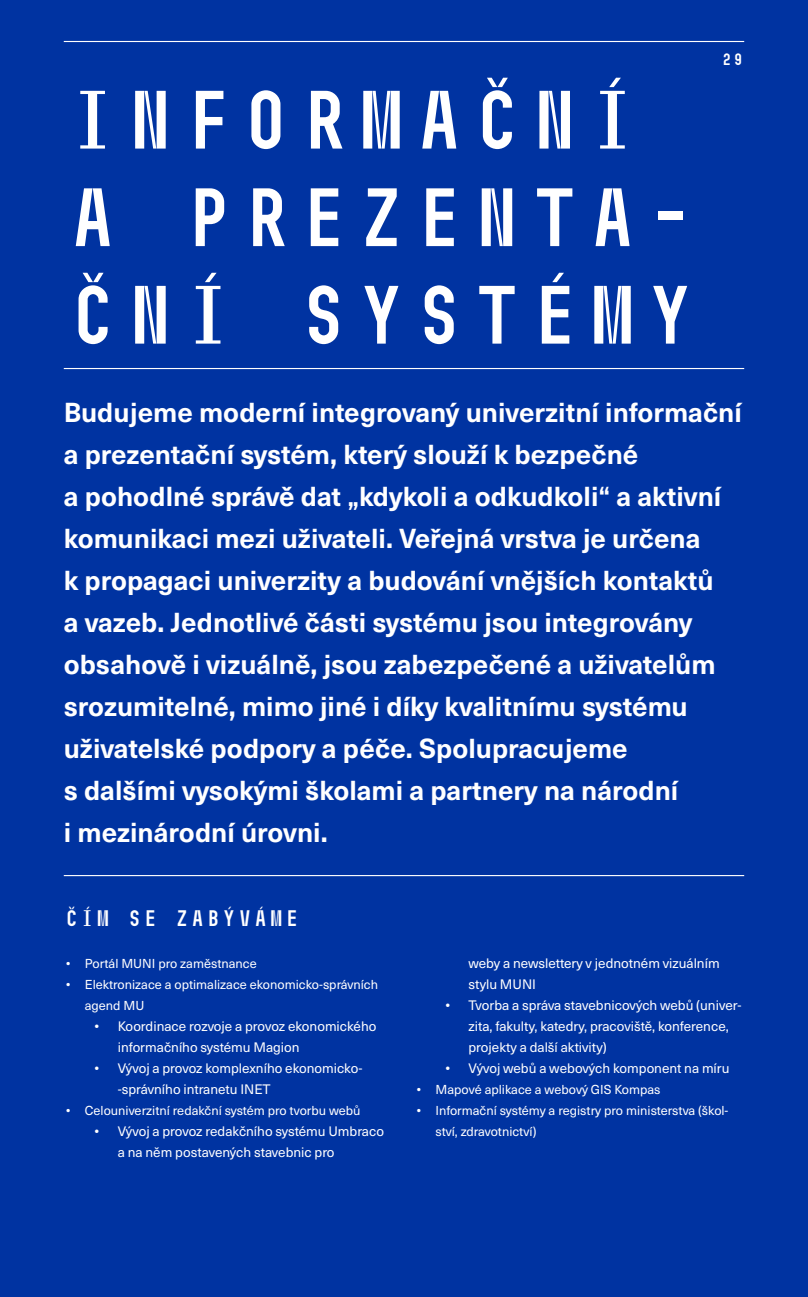
<style>
.page{position:relative;width:808px;height:1297px;background:#0033a1}
.page>*{position:absolute;margin:0;border:0;box-sizing:border-box;transform-origin:0 0}
.t1{font:700 82.5px/97.5px "Muni";color:#fff}
.t2{font:700 27px/42px "Neue Haas Unica Pro";color:#fff}
.t3{font:700 22.5px "Muni";color:#fff}
.t4{font:700 16.5px "Muni";color:#fff}
.t5{font:13.5px/21px "Neue Haas Unica Pro";color:#fff}
.t6{font:12.75px/21px "Neue Haas Unica Pro";color:#fff}
.s1{font-family:"Muni"}
</style>
<div class="page">
<hr style="left:64px;top:41px;width:680px;height:1px;background:#fff">
<hr style="left:64px;top:368px;width:680px;height:1px;background:#fff">
<hr style="left:64px;top:875px;width:680px;height:1px;background:#fff">
<h1 class="t1" style="left:64px;top:71px;width:637px">INFORMAČNÍ<br>A PREZENTA-<br>ČNÍ SYSTÉMY</h1>
<p class="t4" style="left:721px;top:50px;width:25px">29</p>
<p class="t2" style="left:64px;top:391px;width:679px">Budujeme moderní integrovaný univerzitní informační a prezentační systém, který slouží k bezpečné<br>a pohodlné správě dat „kdykoli a odkudkoli“ a aktivní komunikaci mezi uživateli. Veřejná vrstva je určena<br>k propagaci univerzity a budování vnějších kontaktů<br>a vazeb. Jednotlivé části systému jsou integrovány obsahově i vizuálně, jsou zabezpečené a uživatelům srozumitelné, mimo jiné i díky kvalitnímu systému uživatelské podpory a péče. Spolupracujeme<br>s dalšími vysokými školami a partnery na národní<br>i mezinárodní úrovni.</p>
<p class="t3" style="left:64px;top:905px;width:238px">ČÍM SE ZABÝVÁME</p>
<p class="t6" style="left:64px;top:953px;width:195px"><span class="s1">•</span> Portál MUNI pro zaměstnance</p>
<p class="t6" style="left:85px;top:974px;width:295px;text-indent:-21px"><span class="s1">•</span> Elektronizace a optimalizace ekonomicko-správních agend MU</p>
<p class="t5" style="left:118px;top:1015px;width:260px;text-indent:-26px"><span class="s1">•</span> Koordinace rozvoje a provoz ekonomického informačního systému Magion</p>
<p class="t5" style="left:118px;top:1057px;width:246px;text-indent:-26px"><span class="s1">•</span> Vývoj a provoz komplexního ekonomicko--správního intranetu INET</p>
<p class="t6" style="left:64px;top:1100px;width:298px"><span class="s1">•</span> Celouniverzitní redakční systém pro tvorbu webů</p>
<p class="t5" style="left:118px;top:1120px;width:268px;text-indent:-26px"><span class="s1">•</span> Vývoj a provoz redakčního systému Umbraco a na něm postavených stavebnic pro</p>
<p class="t5" style="left:468px;top:952px;width:253px">weby a newslettery v jednotném vizuálním stylu MUNI</p>
<p class="t5" style="left:468px;top:995px;width:275px;text-indent:-26px"><span class="s1">•</span> Tvorba a správa stavebnicových webů (univer&shy;zita, fakulty, katedry, pracoviště, konference, projekty a další aktivity)</p>
<p class="t5" style="left:443px;top:1058px;width:288px"><span class="s1">•</span> Vývoj webů a webových komponent na míru</p>
<p class="t6" style="left:414px;top:1079px;width:248px"><span class="s1">•</span> Mapové aplikace a webový GIS Kompas</p>
<p class="t6" style="left:435px;top:1100px;width:294px;text-indent:-21px"><span class="s1">•</span> Informační systémy a registry pro ministerstva (škol&shy;ství, zdravotnictví)</p>
</div>
